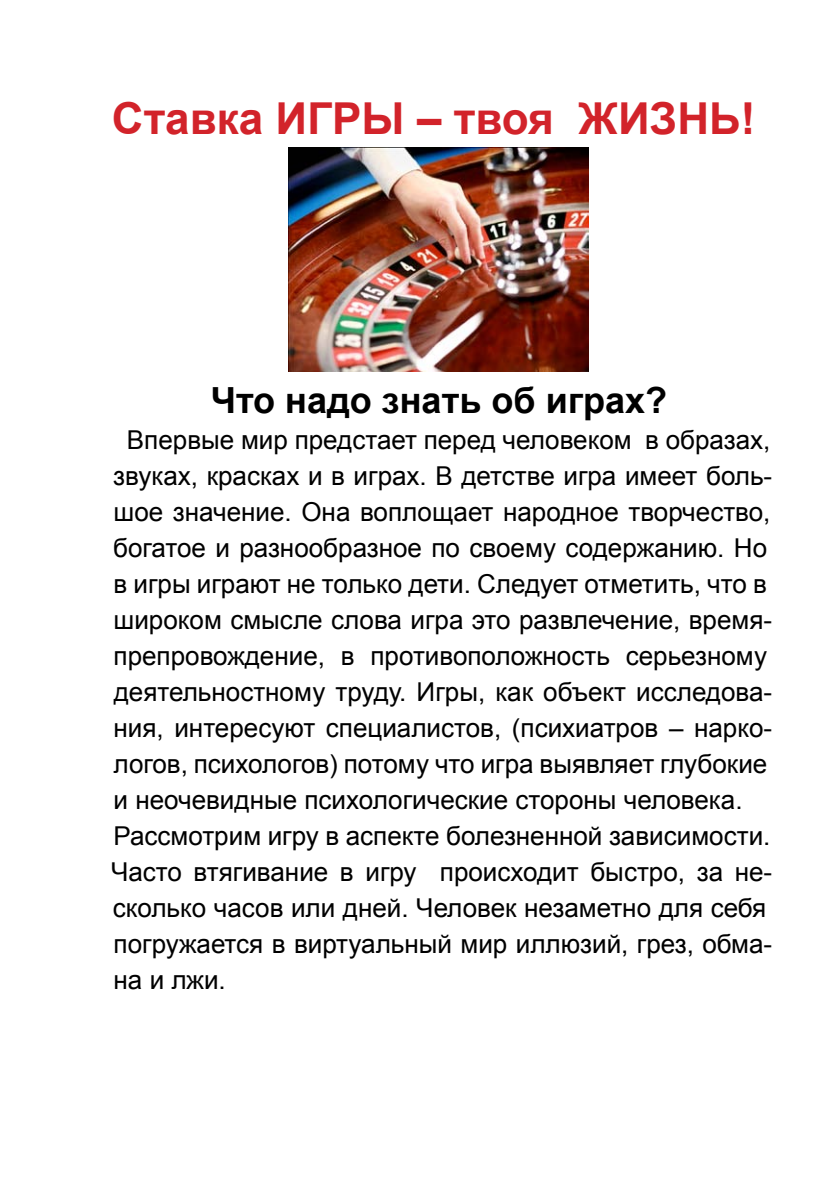
<style>
.page{position:relative;width:840px;height:1191px;background:#fff}
.page>*{position:absolute;margin:0;border:0;box-sizing:border-box;transform-origin:0 0}
.t1{font:700 44px "Arial";color:#d2232a}
.t2{font:700 36px "Arial";color:#000}
.t3{font:26px/36px "Arial";color:#000}
</style>
<div class="page">
<img style="left:288px;top:147px;width:300px;height:225px">
<h1 class="t1" style="left:112px;top:90px;width:644px">Ставка ИГРЫ – твоя ЖИЗНЬ!</h1>
<h2 class="t2" style="left:210px;top:376px;width:457px">Что надо знать об играх?</h2>
<p class="t3" style="left:111px;top:422px;width:662px;text-indent:16px">Впервые мир предстает перед человеком в образах, звуках, красках и в играх. В детстве игра имеет боль&shy;шое значение. Она воплощает народное творчество, богатое и разнообразное по своему содержанию. Но в игры играют не только дети. Следует отметить, что в широком смысле слова игра это развлечение, время&shy;препровождение, в противоположность серьезному деятельностному труду. Игры, как объект исследова&shy;ния, интересуют специалистов, (психиатров – нарко&shy;логов, психологов) потому что игра выявляет глубокие и неочевидные психологические стороны человека.<br>Рассмотрим игру в аспекте болезненной зависимости.<br>Часто втягивание в игру происходит быстро, за не&shy;сколько часов или дней. Человек незаметно для себя погружается в виртуальный мир иллюзий, грез, обма&shy;на и лжи.</p>
</div>
